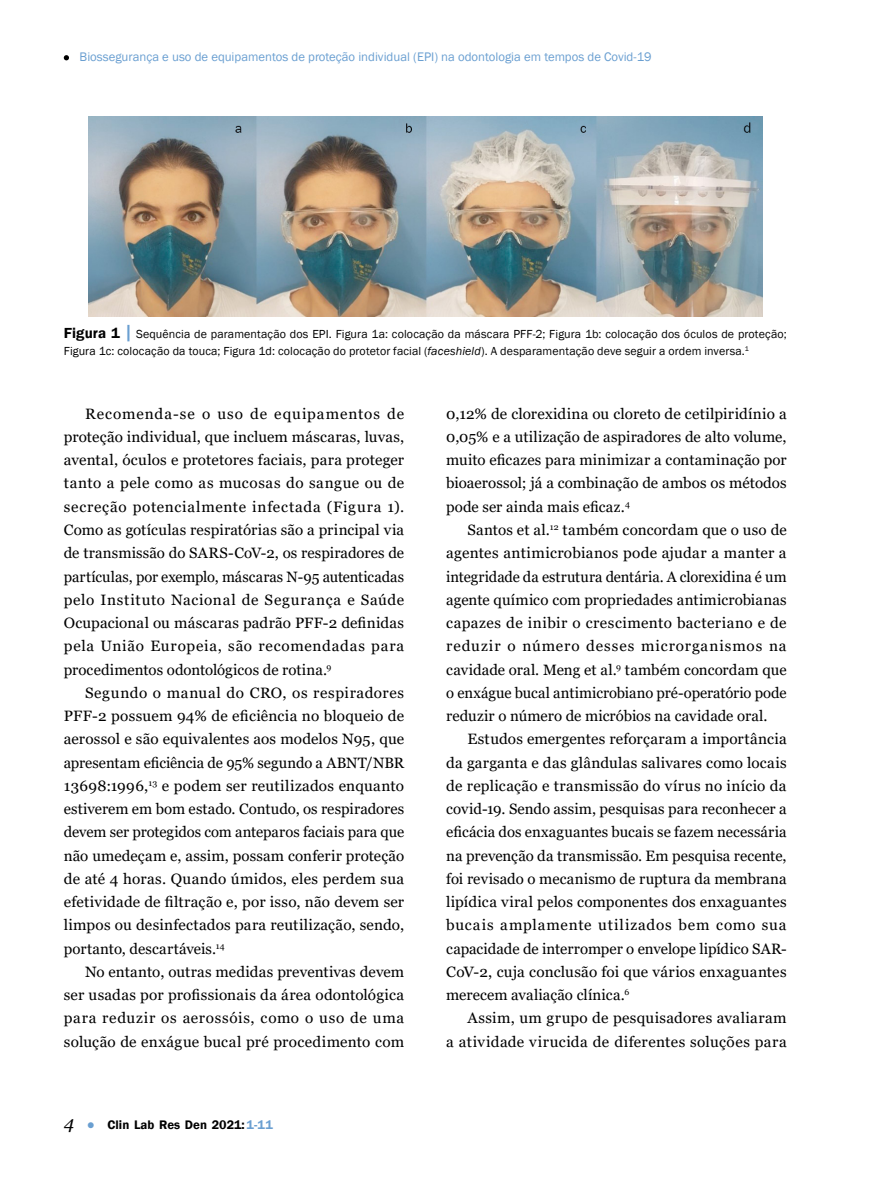
<style>
.page{position:relative;width:893px;height:1191px;background:#fff}
.page>*{position:absolute;margin:0;border:0;box-sizing:border-box;transform-origin:0 0}
.t1{font:15px/23.2px "Georgia";letter-spacing:.01em;color:#000;text-align:justify}
.t2{font:12.75px "Franklin Gothic";color:#6a9fd1}
.t3{font:600 12.75px "Franklin Gothic";color:#000}
.t4{font:12px/16.5px "Franklin Gothic";letter-spacing:.01em;color:#000}
.s1{font-weight:600;font-size:15px}
.s2{font-weight:600;font-size:19.5px;color:#6a9fd1}
.s3{font-style:italic}
.s4{font-family:"Georgia";font-weight:400;font-style:italic;font-size:18px}
.s5{font-weight:400;font-size:13.5px;color:#6a9fd1}
.s6{color:#6a9fd1}
</style>
<div class="page">
<svg style="left:64px;top:55px;width:5px;height:5px"></svg>
<img style="left:88px;top:116px;width:674px;height:200px">
<p class="t2" style="left:80px;top:49px;width:573px">Biossegurança e uso de equipamentos de proteção individual (EPI) na odontologia em tempos de Covid-19</p>
<p class="t4" style="left:64px;top:326px;width:724px"><span class="s1">Figura 1</span> <span class="s2">|</span> Sequência de paramentação dos EPI. Figura 1a: colocação da máscara PFF-2; Figura 1b: colocação dos óculos de proteção;<br>Figura 1c: colocação da touca; Figura 1d: colocação do protetor facial (<span class="s3">faceshield</span>). A desparamentação deve seguir a ordem inversa.<sup>1</sup></p>
<p class="t1" style="left:64px;top:402px;width:342px;text-indent:21px">Recomenda-se o uso de equipamentos de proteção individual, que incluem máscaras, luvas, avental, óculos e protetores faciais, para proteger tanto a pele como as mucosas do sangue ou de secreção potencialmente infectada (Figura 1).<br>Como as gotículas respiratórias são a principal via de transmissão do SARS-CoV-2, os respiradores de partículas, por exemplo, máscaras N-95 autenticadas pelo Instituto Nacional de Segurança e Saúde Ocupacional ou máscaras padrão PFF-2 definidas pela União Europeia, são recomendadas para procedimentos odontológicos de rotina.<sup>9</sup></p>
<p class="t1" style="left:64px;top:681px;width:342px;text-indent:21px">Segundo o manual do CRO, os respiradores PFF-2 possuem 94% de eficiência no bloqueio de aerossol e são equivalentes aos modelos N95, que apresentam eficiência de 95% segundo a ABNT/NBR 13698:1996,<sup>13</sup> e podem ser reutilizados enquanto estiverem em bom estado. Contudo, os respiradores devem ser protegidos com anteparos faciais para que não umedeçam e, assim, possam conferir proteção de até 4 horas. Quando úmidos, eles perdem sua efetividade de filtração e, por isso, não devem ser limpos ou desinfectados para reutilização, sendo, portanto, descartáveis.<sup>14</sup></p>
<p class="t1" style="left:64px;top:960px;width:342px;text-indent:21px">No entanto, outras medidas preventivas devem ser usadas por profissionais da área odontológica para reduzir os aerossóis, como o uso de uma solução de enxágue bucal pré procedimento com</p>
<p class="t3" style="left:64px;top:1117px;width:211px"><span class="s4">4</span> <span class="s5">●</span> Clin Lab Res Den 2021:<span class="s6">1-11</span></p>
<p class="t1" style="left:446px;top:402px;width:342px">0,12% de clorexidina ou cloreto de cetilpiridínio a 0,05% e a utilização de aspiradores de alto volume, muito eficazes para minimizar a contaminação por bioaerossol; já a combinação de ambos os métodos pode ser ainda mais eficaz.<sup>4</sup></p>
<p class="t1" style="left:446px;top:518px;width:342px;text-indent:21px">Santos et al.<sup>12</sup> também concordam que o uso de agentes antimicrobianos pode ajudar a manter a integridade da estrutura dentária. A clorexidina é um agente químico com propriedades antimicrobianas capazes de inibir o crescimento bacteriano e de reduzir o número desses microrganismos na cavidade oral. Meng et al.<sup>9</sup> também concordam que o enxágue bucal antimicrobiano pré-operatório pode reduzir o número de micróbios na cavidade oral.</p>
<p class="t1" style="left:446px;top:728px;width:342px;text-indent:21px">Estudos emergentes reforçaram a importância da garganta e das glândulas salivares como locais de replicação e transmissão do vírus no início da covid-19. Sendo assim, pesquisas para reconhecer a eficácia dos enxaguantes bucais se fazem necessária na prevenção da transmissão. Em pesquisa recente, foi revisado o mecanismo de ruptura da membrana lipídica viral pelos componentes dos enxaguantes bucais amplamente utilizados bem como sua capacidade de interromper o envelope lipídico SAR-CoV-2, cuja conclusão foi que vários enxaguantes merecem avaliação clínica.<sup>6</sup></p>
<p class="t1" style="left:446px;top:1007px;width:342px;text-align:right">Assim, um grupo de pesquisadores avaliaram<br>a atividade virucida de diferentes soluções para</p>
</div>
